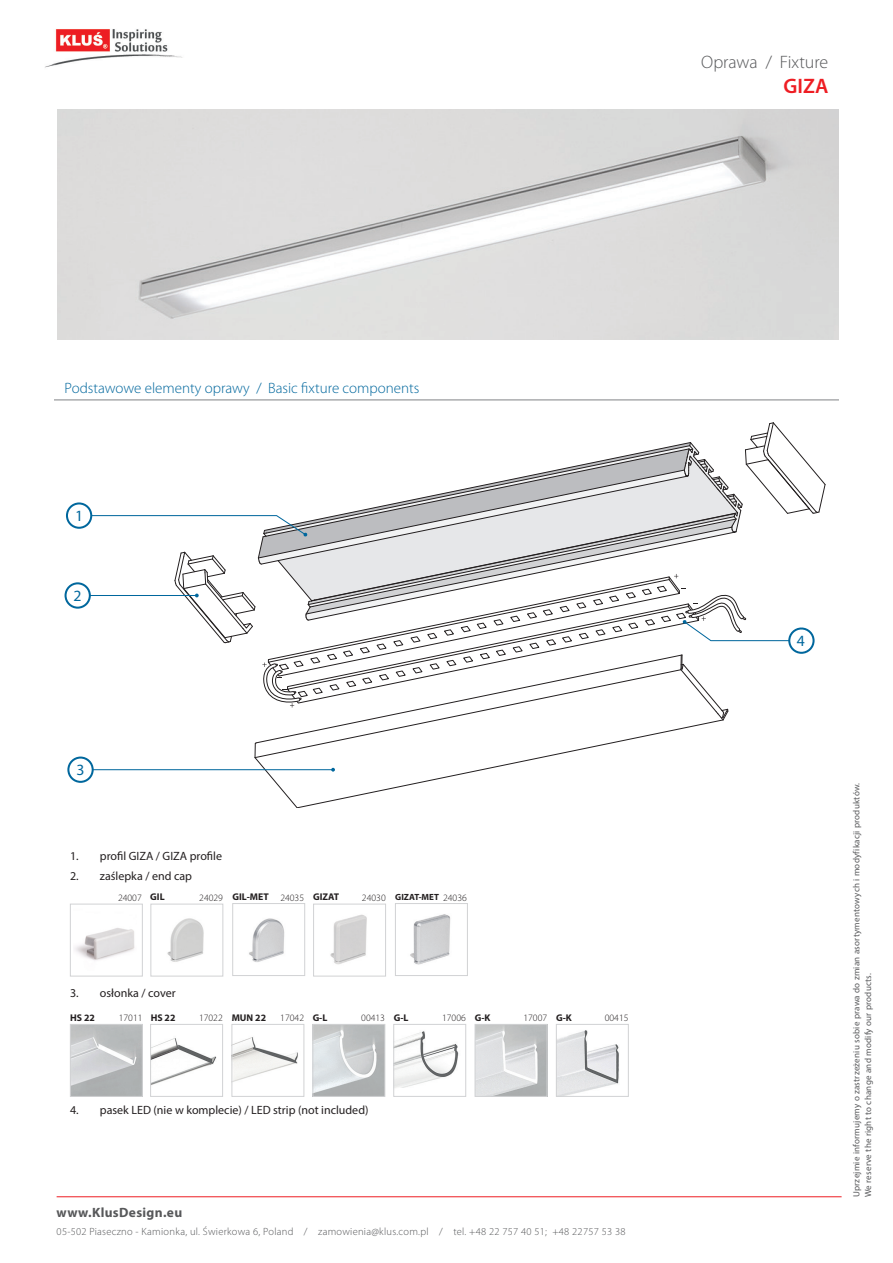
<style>
.page{position:relative;width:893px;height:1263px;background:#fff}
.page>*{position:absolute;margin:0;border:0;box-sizing:border-box;transform-origin:0 0}
.t1{font:600 21px "Myriad Pro";color:#ee1d23}
.t2{font:300 18px "Myriad Pro";color:#57585a}
.t3{font:15.75px "Myriad Pro";color:#00679d}
.t4{font:300 15px "Myriad Pro";color:#00679d}
.t5{font:700 13.5px "Myriad Pro";letter-spacing:.025em;color:#57585a}
.t6{font:12px "Myriad Pro";color:#231f20}
.t7{font:300 10.5px "Myriad Pro";letter-spacing:.025em;color:#57585a}
.t8{font:300 9.75px "Myriad Pro";color:#231f20}
.t9{font:700 9.75px "Myriad Pro";color:#231f20}
.t10{font:9px/11.4px "Myriad Pro";letter-spacing:.025em;color:#57585a}
.s1{font-weight:700;font-size:9px}
.s2{font-weight:700}
</style>
<div class="page">
<hr style="left:57px;top:1196px;width:785px;height:1px;background:#ee1d23">
<img style="left:45px;top:29px;width:138px;height:39px">
<img style="left:410px;top:914px;width:41px;height:51px">
<div style="left:66px;top:502px;width:26px;height:27px;border:2px solid #00679d;border-radius:50%"></div>
<div style="left:65px;top:582px;width:26px;height:27px;border:2px solid #00679d;border-radius:50%"></div>
<div style="left:67px;top:756px;width:27px;height:27px;border:2px solid #00679d;border-radius:50%"></div>
<svg style="left:90px;top:422px;width:736px;height:386px"></svg>
<img style="left:57px;top:110px;width:782px;height:229px">
<hr style="left:54px;top:400px;width:785px;height:1px;background:#808285">
<div style="left:70px;top:904px;width:73px;height:72px;border:1px solid #d1d2d4"></div>
<img style="left:167px;top:918px;width:37px;height:44px">
<div style="left:151px;top:904px;width:72px;height:72px;border:1px solid #d1d2d4"></div>
<img style="left:72px;top:1026px;width:69px;height:68px">
<div style="left:70px;top:1024px;width:73px;height:72px;border:1px solid #d1d2d4"></div>
<img style="left:234px;top:1037px;width:64px;height:45px">
<div style="left:232px;top:1024px;width:72px;height:72px;border:1px solid #d1d2d4"></div>
<img style="left:152px;top:1038px;width:65px;height:47px">
<div style="left:150px;top:1024px;width:73px;height:72px;border:1px solid #d1d2d4"></div>
<img style="left:74px;top:928px;width:61px;height:33px">
<div style="left:233px;top:903px;width:72px;height:73px;border:1px solid #d1d2d4"></div>
<img style="left:249px;top:918px;width:36px;height:44px">
<img style="left:477px;top:1026px;width:68px;height:68px">
<div style="left:475px;top:1024px;width:72px;height:72px;border:1px solid #d1d2d4"></div>
<img style="left:558px;top:1030px;width:61px;height:64px">
<div style="left:556px;top:1024px;width:72px;height:72px;border:1px solid #d1d2d4"></div>
<img style="left:396px;top:1031px;width:63px;height:57px">
<div style="left:394px;top:1024px;width:72px;height:72px;border:1px solid #d1d2d4"></div>
<img style="left:330px;top:914px;width:37px;height:51px">
<div style="left:313px;top:904px;width:73px;height:72px;border:1px solid #d1d2d4"></div>
<div style="left:395px;top:903px;width:73px;height:73px;border:1px solid #d1d2d4"></div>
<img style="left:315px;top:1026px;width:68px;height:68px">
<div style="left:313px;top:1024px;width:72px;height:72px;border:1px solid #d1d2d4"></div>
<h2 class="t2" style="left:701px;top:52px;width:129px">Oprawa / Fixture</h2>
<h1 class="t1" style="left:783px;top:72px;width:46px">GIZA</h1>
<h3 class="t4" style="left:65px;top:380px;width:356px">Podstawowe elementy oprawy / Basic fixture components</h3>
<h3 class="t3" style="left:75px;top:506px;width:10px">1</h3>
<h3 class="t3" style="left:74px;top:585px;width:10px">2</h3>
<h3 class="t3" style="left:77px;top:760px;width:10px">3</h3>
<h3 class="t6" style="left:70px;top:849px;width:153px">1. profil GIZA / GIZA profile</h3>
<h3 class="t6" style="left:70px;top:868px;width:123px">2. zaślepka / end cap</h3>
<p class="t9" style="left:150px;top:891px;width:16px">GIL</p>
<p class="t9" style="left:232px;top:891px;width:38px">GIL-MET</p>
<p class="t9" style="left:313px;top:891px;width:28px">GIZAT</p>
<p class="t8" style="left:362px;top:892px;width:106px">24030 <span class="s1">GIZAT-MET</span> 24036</p>
<p class="t8" style="left:280px;top:892px;width:25px">24035</p>
<p class="t8" style="left:118px;top:892px;width:25px">24007</p>
<p class="t8" style="left:199px;top:893px;width:25px">24029</p>
<h3 class="t6" style="left:70px;top:985px;width:107px">3. osłonka / cover</h3>
<p class="t9" style="left:70px;top:1012px;width:26px">HS 22</p>
<p class="t8" style="left:119px;top:1013px;width:58px">17011 <span class="s2">HS 22</span></p>
<p class="t8" style="left:199px;top:1013px;width:69px">17022 <span class="s2">MUN 22</span></p>
<p class="t8" style="left:280px;top:1013px;width:25px">17042</p>
<p class="t9" style="left:313px;top:1012px;width:16px">G-L</p>
<p class="t8" style="left:361px;top:1013px;width:25px">00413</p>
<p class="t9" style="left:394px;top:1012px;width:16px">G-L</p>
<p class="t8" style="left:442px;top:1013px;width:50px">17006 <span class="s2">G-K</span></p>
<p class="t8" style="left:523px;top:1013px;width:50px">17007 <span class="s2">G-K</span></p>
<p class="t8" style="left:605px;top:1013px;width:25px">00415</p>
<h3 class="t6" style="left:70px;top:1102px;width:300px">4. pasek LED (nie w komplecie) / LED strip (not included)</h3>
<h3 class="t5" style="left:57px;top:1204px;width:127px">www.KlusDesign.eu</h3>
<p class="t7" style="left:57px;top:1226px;width:570px">05-502 Piaseczno - Kamionka, ul. Świerkowa 6, Poland / zamowienia@klus.com.pl / tel. +48 22 757 40 51; +48 22757 53 38</p>
<h3 class="t3" style="left:797px;top:631px;width:10px">4</h3>
<p class="t10" style="left:851px;top:1197px;width:416px;rotate:-90deg">Uprzejmie informujemy o zastrzeżeniu sobie prawa do zmian asortymentowych i modyfikacji produktów.<br>We reserve the right to change and modify our products.</p>
</div>
